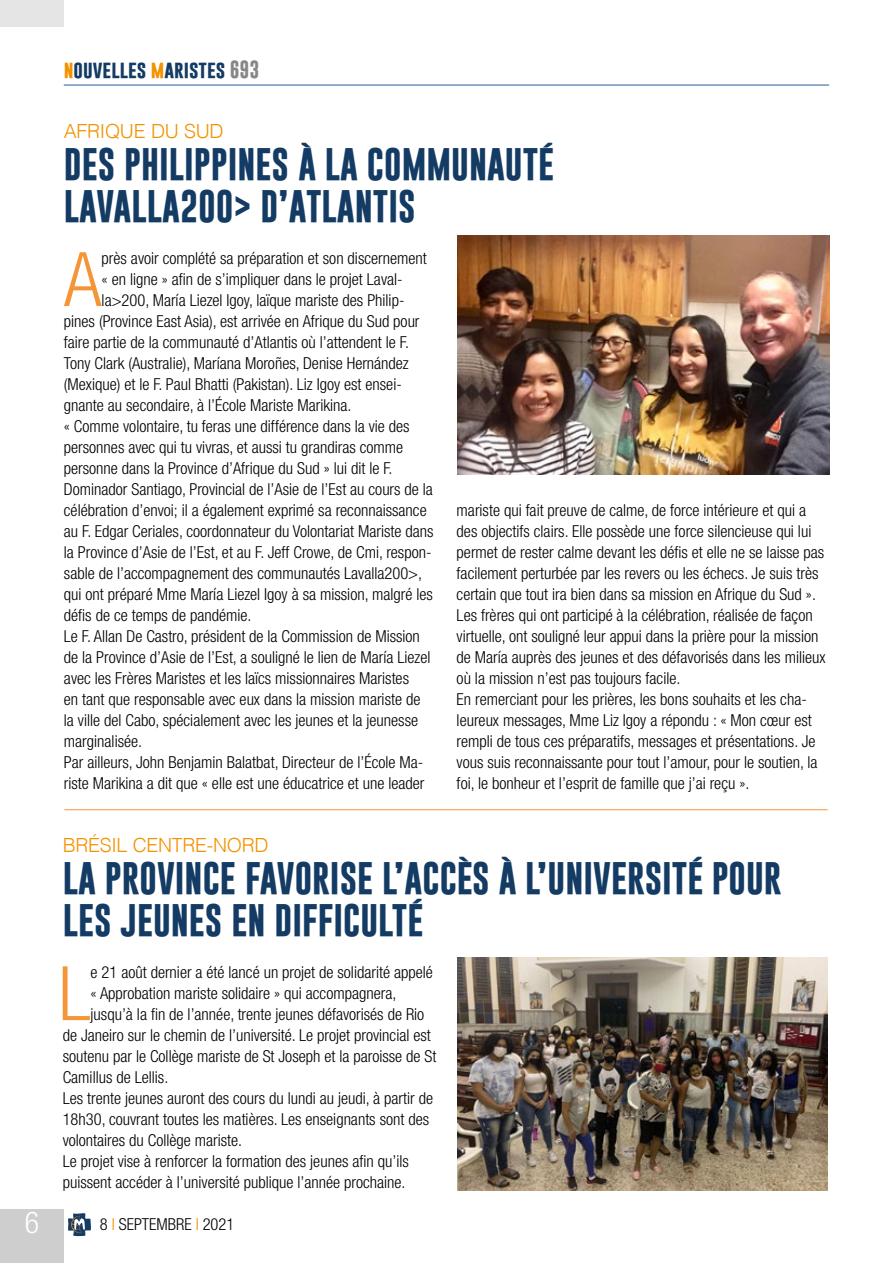
<style>
.page{position:relative;width:893px;height:1263px;background:#fff}
.page>*{position:absolute;margin:0;border:0;box-sizing:border-box;transform-origin:0 0}
.t1{font:300 condensed 75.3px "Helvetica Neue";color:#f49638}
.t2{font:700 33px/42px "Gobold";color:#133b64}
.t3{font:300 condensed 30px "Helvetica Neue";color:#fff}
.t4{font:300 19.5px "Helvetica";letter-spacing:-.015em;color:#f39200}
.t5{font:700 18px "Gobold";color:#133b64}
.t6{font:300 condensed 16.5px/21px "Helvetica Neue";color:#000}
.s1{color:#f39200}
.s2{color:#878787}
</style>
<div class="page">
<div style="left:0;top:1209px;width:64px;height:54px;background:#cfcece"></div>
<hr style="left:64px;top:85px;width:765px;height:1px;background:#275b9b">
<svg style="left:68px;top:1213px;width:23px;height:23px"></svg>
<div style="left:0;top:0;width:64px;height:27px;background:#e6e5e5"></div>
<img style="left:457px;top:236px;width:373px;height:238px">
<img style="left:457px;top:957px;width:370px;height:234px">
<hr style="left:64px;top:809px;width:764px;height:1px;background:#f49638">
<h3 class="t3" style="left:25px;top:1205px;width:16px">6</h3>
<p class="t5" style="left:64px;top:57px;width:197px"><span class="s1">n</span>ouvelles <span class="s1">m</span>aristes <span class="s2">693</span></p>
<p class="t4" style="left:64px;top:114px;width:161px">AFRIQUE DU SUD</p>
<h2 class="t2" style="left:64px;top:143px;width:491px">DES PHILIPPINES À LA COMMUNAUTÉ<br>LAVALLA200&gt; D’ATLANTIS</h2>
<h1 class="t1" style="left:64px;top:236px;width:39px">A</h1>
<p class="t6" style="left:102px;top:248px;width:327px">près avoir complété sa préparation et son discernement</p>
<p class="t6" style="left:102px;top:269px;width:302px">« en ligne » afin de s’impliquer dans le projet Laval-</p>
<p class="t6" style="left:102px;top:290px;width:304px">la&gt;200, María Liezel Igoy, laïque mariste des Philip-</p>
<p class="t6" style="left:64px;top:311px;width:357px">pines (Province East Asia), est arrivée en Afrique du Sud pour</p>
<p class="t6" style="left:64px;top:332px;width:347px">faire partie de la communauté d’Atlantis où l’attendent le F.</p>
<p class="t6" style="left:64px;top:353px;width:346px">Tony Clark (Australie), Maríana Moroñes, Denise Hernández</p>
<p class="t6" style="left:64px;top:374px;width:339px">(Mexique) et le F. Paul Bhatti (Pakistan). Liz Igoy est ensei-</p>
<p class="t6" style="left:64px;top:395px;width:289px">gnante au secondaire, à l’École Mariste Marikina.</p>
<p class="t6" style="left:64px;top:416px;width:347px">« Comme volontaire, tu feras une différence dans la vie des</p>
<p class="t6" style="left:64px;top:437px;width:341px">personnes avec qui tu vivras, et aussi tu grandiras comme</p>
<p class="t6" style="left:64px;top:458px;width:330px">personne dans la Province d’Afrique du Sud » lui dit le F.</p>
<p class="t6" style="left:64px;top:479px;width:371px">Dominador Santiago, Provincial de l’Asie de l’Est au cours de la</p>
<p class="t6" style="left:64px;top:500px;width:364px">célébration d’envoi; il a également exprimé sa reconnaissance</p>
<p class="t6" style="left:64px;top:521px;width:371px">au F. Edgar Ceriales, coordonnateur du Volontariat Mariste dans</p>
<p class="t6" style="left:64px;top:542px;width:369px">la Province d’Asie de l’Est, et au F. Jeff Crowe, de Cmi, respon-</p>
<p class="t6" style="left:64px;top:563px;width:360px">sable de l’accompagnement des communautés Lavalla200&gt;,</p>
<p class="t6" style="left:64px;top:584px;width:370px">qui ont préparé Mme María Liezel Igoy à sa mission, malgré les</p>
<p class="t6" style="left:64px;top:605px;width:189px">défis de ce temps de pandémie.</p>
<p class="t6" style="left:64px;top:626px;width:358px">Le F. Allan De Castro, président de la Commission de Mission</p>
<p class="t6" style="left:64px;top:647px;width:368px">de la Province d’Asie de l’Est, a souligné le lien de María Liezel</p>
<p class="t6" style="left:64px;top:668px;width:347px">avec les Frères Maristes et les laïcs missionnaires Maristes</p>
<p class="t6" style="left:64px;top:689px;width:358px">en tant que responsable avec eux dans la mission mariste de</p>
<p class="t6" style="left:64px;top:710px;width:356px">la ville del Cabo, spécialement avec les jeunes et la jeunesse</p>
<p class="t6" style="left:64px;top:731px;width:80px">marginalisée.</p>
<p class="t6" style="left:64px;top:752px;width:361px">Par ailleurs, John Benjamin Balatbat, Directeur de l’École Ma-</p>
<p class="t6" style="left:64px;top:773px;width:362px">riste Marikina a dit que « elle est une éducatrice et une leader</p>
<p class="t6" style="left:457px;top:500px;width:370px">mariste qui fait preuve de calme, de force intérieure et qui a des objectifs clairs. Elle possède une force silencieuse qui lui permet de rester calme devant les défis et elle ne se laisse pas facilement perturbée par les revers ou les échecs. Je suis très certain que tout ira bien dans sa mission en Afrique du Sud ».<br>Les frères qui ont participé à la célébration, réalisée de façon virtuelle, ont souligné leur appui dans la prière pour la mission de María auprès des jeunes et des défavorisés dans les milieux où la mission n’est pas toujours facile.<br>En remerciant pour les prières, les bons souhaits et les cha&shy;leureux messages, Mme Liz Igoy a répondu : « Mon cœur est rempli de tous ces préparatifs, messages et présentations. Je vous suis reconnaissante pour tout l’amour, pour le soutien, la foi, le bonheur et l’esprit de famille que j’ai reçu ».</p>
<p class="t4" style="left:63px;top:828px;width:207px">BRÉSIL CENTRE-NORD</p>
<h2 class="t2" style="left:63px;top:857px;width:720px">LA PROVINCE FAVORISE L’ACCÈS À L’UNIVERSITÉ POUR<br>LES JEUNES EN DIFFICULTÉ</h2>
<h1 class="t1" style="left:58px;top:950px;width:34px">L</h1>
<p class="t6" style="left:91px;top:962px;width:344px">e 21 août dernier a été lancé un projet de solidarité appelé</p>
<p class="t6" style="left:91px;top:983px;width:307px">« Approbation mariste solidaire » qui accompagnera,</p>
<p class="t6" style="left:91px;top:1004px;width:335px">jusqu’à la fin de l’année, trente jeunes défavorisés de Rio</p>
<p class="t6" style="left:63px;top:1025px;width:370px">de Janeiro sur le chemin de l’université. Le projet provincial est</p>
<p class="t6" style="left:63px;top:1046px;width:375px">soutenu par le Collège mariste de St Joseph et la paroisse de St</p>
<p class="t6" style="left:63px;top:1067px;width:107px">Camillus de Lellis.</p>
<p class="t6" style="left:63px;top:1088px;width:372px">Les trente jeunes auront des cours du lundi au jeudi, à partir de</p>
<p class="t6" style="left:63px;top:1109px;width:368px">18h30, couvrant toutes les matières. Les enseignants sont des</p>
<p class="t6" style="left:63px;top:1130px;width:181px">volontaires du Collège mariste.</p>
<p class="t6" style="left:63px;top:1151px;width:348px">Le projet vise à renforcer la formation des jeunes afin qu’ils</p>
<p class="t6" style="left:63px;top:1172px;width:344px">puissent accéder à l’université publique l’année prochaine.</p>
<p class="t6" style="left:100px;top:1214px;width:136px">8 <span class="s1">I</span> SEPTEMBRE <span class="s1">I</span> 2021</p>
</div>
